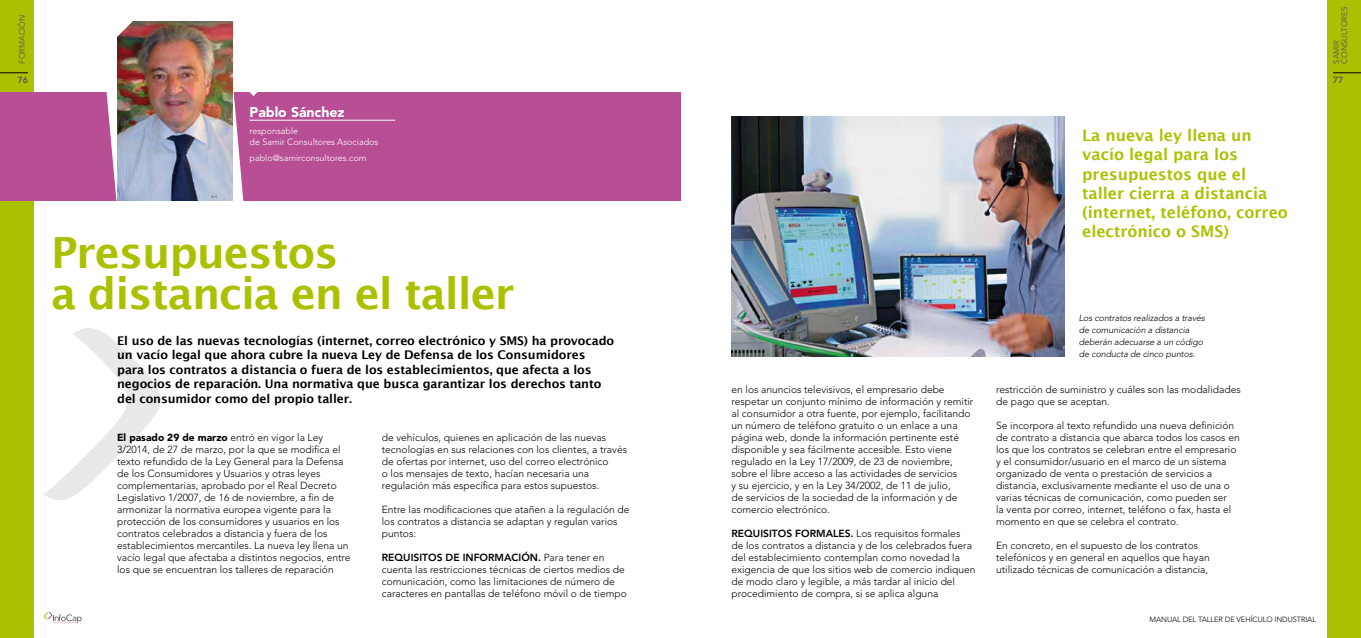
<style>
.page{position:relative;width:1361px;height:638px;background:#fff}
.page>*{position:absolute;margin:0;border:0;box-sizing:border-box;transform-origin:0 0}
.t1{font:600 43px/41px "Lucida Sans";letter-spacing:-.025em;color:#abc100}
.t2{font:600 16px/19.2px "Lucida Sans";color:#abc100}
.t3{font:900 14px "Avenir";color:#fff}
.t4{font:600 12px/14.4px "Lucida Sans";letter-spacing:-.01em;color:#000}
.t5{font:300 10.2px/12px "Avenir";color:#000}
.t6{font:italic 300 9px/12px "Avenir";letter-spacing:-.01em;color:#000}
.t7{font:300 9px/11px "Avenir";color:#fff}
.t8{font:800 9px "Avenir";color:#58585a}
.t9{font:8px/8px "Avenir";color:#58585a}
.t10{font:300 7.5px "Avenir";letter-spacing:-.01em;color:#000}
.s1{font-weight:900}
.s2{font-weight:800}
</style>
<div class="page">
<div style="left:0;top:0;width:34px;height:638px;background:#abc100"></div>
<svg style="left:0;top:73px;width:28px;height:1px"></svg>
<svg style="left:44px;top:612px;width:38px;height:12px"></svg>
<div style="left:1327px;top:0;width:34px;height:638px;background:#abc100"></div>
<svg style="left:1333px;top:73px;width:28px;height:1px"></svg>
<div style="left:0;top:92px;width:680px;height:109px;background:#b84e94"></div>
<svg style="left:44px;top:328px;width:117px;height:172px"></svg>
<hr style="left:249px;top:120px;width:146px;height:1px;background:#fff">
<img style="left:106px;top:21px;width:151px;height:180px">
<img style="left:731px;top:117px;width:333px;height:240px">
<p class="t9" style="left:18px;top:64px;width:51px;rotate:-90deg">formación</p>
<p class="t8" style="left:17px;top:74px;width:12px">76</p>
<h3 class="t3" style="left:249px;top:104px;width:96px">Pablo Sánchez</h3>
<p class="t7" style="left:249px;top:125px;width:130px">responsable<br>de Samir Consultores Asociados</p>
<p class="t7" style="left:249px;top:153px;width:118px">pablo@samirconsultores.com</p>
<h1 class="t1" style="left:51px;top:231px;width:465px">Presupuestos<br>a distancia en el taller</h1>
<p class="t4" style="left:117px;top:333px;width:498px">El uso de las nuevas tecnologías (internet, correo electrónico y SMS) ha provocado un vacío legal que ahora cubre la nueva Ley de Defensa de los Consumidores para los contratos a distancia o fuera de los establecimientos, que afecta a los negocios de reparación. Una normativa que busca garantizar los derechos tanto del consumidor como del propio taller.</p>
<p class="t5" style="left:117px;top:431px;width:235px"><span class="s1">El pasado 29 de marzo</span> entró en vigor la Ley 3/2014, de 27 de marzo, por la que se modifica el texto refundido de la Ley General para la Defensa de los Consumidores y Usuarios y otras leyes complementarias, aprobado por el Real Decreto Legislativo 1/2007, de 16 de noviembre, a fin de armonizar la normativa europea vigente para la protección de los consumidores y usuarios en los contratos celebrados a distancia y fuera de los establecimientos mercantiles. La nueva ley llena un vacío legal que afectaba a distintos negocios, entre los que se encuentran los talleres de reparación</p>
<p class="t5" style="left:382px;top:431px;width:247px">de vehículos, quienes en aplicación de las nuevas tecnologías en sus relaciones con los clientes, a través de ofertas por internet, uso del correo electrónico<br>o los mensajes de texto, hacían necesaria una regulación más específica para estos supuestos.</p>
<p class="t5" style="left:382px;top:503px;width:249px">Entre las modificaciones que atañen a la regulación de los contratos a distancia se adaptan y regulan varios puntos:</p>
<p class="t5" style="left:382px;top:551px;width:246px"><span class="s2">REQUISITOS DE INFORMACIÓN.</span> Para tener en cuenta las restricciones técnicas de ciertos medios de comunicación, como las limitaciones de número de caracteres en pantallas de teléfono móvil o de tiempo</p>
<h2 class="t2" style="left:1082px;top:126px;width:207px">La nueva ley llena un vacío legal para los presupuestos que el taller cierra a distancia (internet, teléfono, correo electrónico o SMS)</h2>
<p class="t9" style="left:1332px;top:64px;width:58px;rotate:-90deg">SAMIR<br>CONSULTORES</p>
<p class="t8" style="left:1333px;top:74px;width:12px">77</p>
<p class="t5" style="left:731px;top:383px;width:243px">en los anuncios televisivos, el empresario debe respetar un conjunto mínimo de información y remitir al consumidor a otra fuente, por ejemplo, facilitando un número de teléfono gratuito o un enlace a una página web, donde la información pertinente esté disponible y sea fácilmente accesible. Esto viene regulado en la Ley 17/2009, de 23 de noviembre, sobre el libre acceso a las actividades de servicios<br>y su ejercicio, y en la Ley 34/2002, de 11 de julio,<br>de servicios de la sociedad de la información y de comercio electrónico.</p>
<p class="t5" style="left:731px;top:527px;width:246px"><span class="s2">REQUISITOS FORMALES.</span> Los requisitos formales<br>de los contratos a distancia y de los celebrados fuera del establecimiento contemplan como novedad la exigencia de que los sitios web de comercio indiquen de modo claro y legible, a más tardar al inicio del procedimiento de compra, si se aplica alguna</p>
<p class="t6" style="left:1079px;top:312px;width:128px">Los contratos realizados a través de comunicación a distancia deberán adecuarse a un código de conducta de cinco puntos.</p>
<p class="t5" style="left:996px;top:383px;width:246px">restricción de suministro y cuáles son las modalidades de pago que se aceptan.</p>
<p class="t5" style="left:996px;top:419px;width:245px">Se incorpora al texto refundido una nueva definición de contrato a distancia que abarca todos los casos en los que los contratos se celebran entre el empresario y el consumidor/usuario en el marco de un sistema organizado de venta o prestación de servicios a distancia, exclusivamente mediante el uso de una o varias técnicas de comunicación, como pueden ser<br>la venta por correo, internet, teléfono o fax, hasta el momento en que se celebra el contrato.</p>
<p class="t5" style="left:996px;top:539px;width:215px">En concreto, en el supuesto de los contratos telefónicos y en general en aquellos que hayan utilizado técnicas de comunicación a distancia,</p>
<p class="t10" style="left:1149px;top:615px;width:168px">MANUAL DEL TALLER DE VEHÍCULO INDUSTRIAL</p>
</div>
